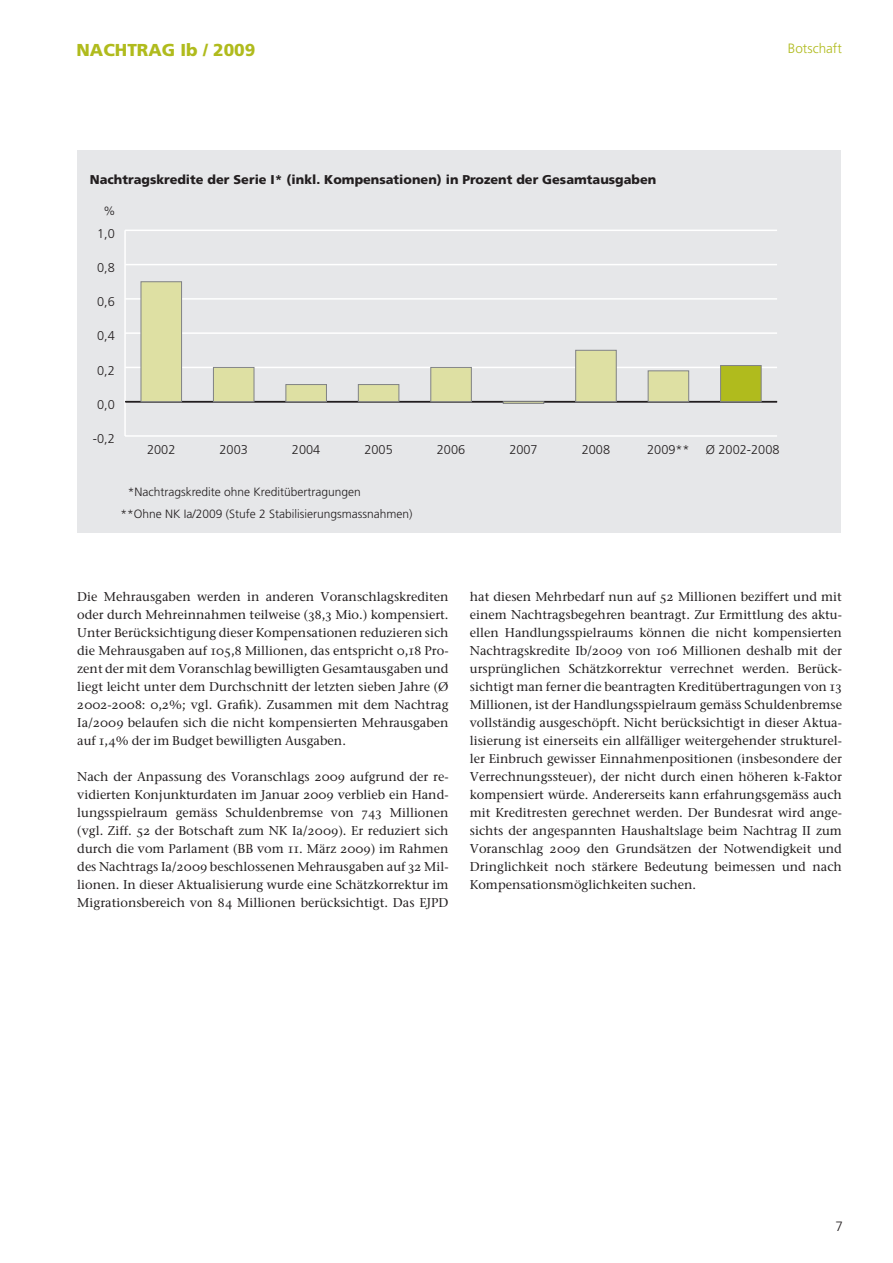
<style>
.page{position:relative;width:893px;height:1263px;background:#fff}
.page>*{position:absolute;margin:0;border:0;box-sizing:border-box;transform-origin:0 0}
.t1{font:900 17.25px "Frutiger";color:#b0bb1d}
.t2{font:300 13.5px "Frutiger";color:#b0bb1d}
.t3{font:300 13.5px "Frutiger";color:#231f20}
.t4{font:12.75px/18px "ITC Stone Serif OS Medium";color:#231f20;text-align:justify}
.t5{font:900 12.75px "Frutiger";color:#231f20}
.t6{font:300 12.75px "Frutiger";color:#231f20}
.t7{font:300 12px/21.5px "Frutiger";color:#231f20}
</style>
<div class="page">
<div style="left:77px;top:151px;width:763px;height:382px;background:#e6e7e9"></div>
<hr style="left:124px;top:230px;width:2px;height:206px;background:#fff">
<hr style="left:125px;top:435px;width:652px;height:2px;background:#fff">
<hr style="left:125px;top:401px;width:652px;height:1px;background:#231f20">
<hr style="left:125px;top:367px;width:652px;height:1px;background:#fff">
<hr style="left:125px;top:332px;width:652px;height:2px;background:#fff">
<hr style="left:125px;top:298px;width:652px;height:2px;background:#fff">
<hr style="left:125px;top:264px;width:652px;height:1px;background:#fff">
<hr style="left:125px;top:230px;width:652px;height:1px;background:#fff">
<div style="left:141px;top:281px;width:41px;height:121px;background:#dee0a3;border:1px solid #808285"></div>
<div style="left:213px;top:367px;width:41px;height:35px;background:#dee0a3;border:1px solid #808285"></div>
<div style="left:285px;top:384px;width:42px;height:18px;background:#dee0a3;border:1px solid #808285"></div>
<div style="left:358px;top:384px;width:41px;height:18px;background:#dee0a3;border:1px solid #808285"></div>
<div style="left:430px;top:367px;width:42px;height:35px;background:#dee0a3;border:1px solid #808285"></div>
<div style="left:503px;top:401px;width:41px;height:3px;background:#dee0a3;border:1px solid #808285"></div>
<div style="left:575px;top:350px;width:42px;height:52px;background:#dee0a3;border:1px solid #808285"></div>
<div style="left:648px;top:370px;width:41px;height:32px;background:#dee0a3;border:1px solid #808285"></div>
<div style="left:720px;top:365px;width:41px;height:37px;background:#b0bb1d;border:1px solid #808285"></div>
<h1 class="t1" style="left:77px;top:40px;width:180px">Nachtrag Ib / 2009</h1>
<p class="t2" style="left:788px;top:40px;width:55px">Botschaft</p>
<p class="t5" style="left:90px;top:172px;width:568px">Nachtragskredite der Serie I* (inkl. Kompensationen) in Prozent der Gesamtausgaben</p>
<p class="t7" style="left:104px;top:200px;width:13px">%</p>
<p class="t6" style="left:97px;top:226px;width:19px">1,0</p>
<p class="t6" style="left:97px;top:260px;width:19px">0,8</p>
<p class="t6" style="left:97px;top:294px;width:19px">0,6</p>
<p class="t6" style="left:97px;top:329px;width:19px">0,4</p>
<p class="t6" style="left:97px;top:363px;width:19px">0,2</p>
<p class="t6" style="left:97px;top:397px;width:19px">0,0</p>
<p class="t6" style="left:93px;top:432px;width:23px">-0,2</p>
<p class="t6" style="left:147px;top:442px;width:30px">2002</p>
<p class="t6" style="left:220px;top:442px;width:30px">2003</p>
<p class="t6" style="left:292px;top:442px;width:30px">2004</p>
<p class="t6" style="left:364px;top:442px;width:30px">2005</p>
<p class="t6" style="left:437px;top:442px;width:30px">2006</p>
<p class="t6" style="left:509px;top:442px;width:30px">2007</p>
<p class="t6" style="left:582px;top:442px;width:30px">2008</p>
<p class="t6" style="left:647px;top:442px;width:44px">2009**</p>
<p class="t6" style="left:706px;top:442px;width:75px">Ø 2002-2008</p>
<p class="t7" style="left:120px;top:481px;width:294px;text-indent:7px">*Nachtragskredite ohne Kreditübertragungen<br>**Ohne NK Ia/2009 (Stufe 2 Stabilisierungsmassnahmen)</p>
<p class="t4" style="left:77px;top:587px;width:373px">Die Mehrausgaben werden in anderen Voranschlagskrediten oder durch Mehreinnahmen teilweise (38,3 Mio.) kompensiert.<br>Unter Berücksichtigung dieser Kompensationen reduzieren sich die Mehrausgaben auf 105,8 Millionen, das entspricht 0,18 Pro&shy;zent der mit dem Voranschlag bewilligten Gesamtausgaben und liegt leicht unter dem Durchschnitt der letzten sieben Jahre (Ø 2002-2008: 0,2%; vgl. Grafik). Zusammen mit dem Nachtrag Ia/2009 belaufen sich die nicht kompensierten Mehrausgaben auf 1,4% der im Budget bewilligten Ausgaben.</p>
<p class="t4" style="left:77px;top:767px;width:373px">Nach der Anpassung des Voranschlags 2009 aufgrund der re&shy;vidierten Konjunkturdaten im Januar 2009 verblieb ein Hand&shy;lungsspielraum gemäss Schuldenbremse von 743 Millionen (vgl. Ziff. 52 der Botschaft zum NK Ia/2009). Er reduziert sich durch die vom Parlament (BB vom 11. März 2009) im Rahmen des Nachtrags Ia/2009 beschlossenen Mehrausgaben auf 32 Mil&shy;lionen. In dieser Aktualisierung wurde eine Schätzkorrektur im Migrationsbereich von 84 Millionen berücksichtigt. Das EJPD</p>
<p class="t4" style="left:470px;top:587px;width:374px">hat diesen Mehrbedarf nun auf 52 Millionen beziffert und mit einem Nachtragsbegehren beantragt. Zur Ermittlung des aktu&shy;ellen Handlungsspielraums können die nicht kompensierten Nachtragskredite Ib/2009 von 106 Millionen deshalb mit der ursprünglichen Schätzkorrektur verrechnet werden. Berück&shy;sichtigt man ferner die beantragten Kreditübertragungen von 13<br>Millionen, ist der Handlungsspielraum gemäss Schuldenbremse vollständig ausgeschöpft. Nicht berücksichtigt in dieser Aktua&shy;lisierung ist einerseits ein allfälliger weitergehender strukturel&shy;ler Einbruch gewisser Einnahmenpositionen (insbesondere der Verrechnungssteuer), der nicht durch einen höheren k-Faktor kompensiert würde. Andererseits kann erfahrungsgemäss auch mit Kreditresten gerechnet werden. Der Bundesrat wird ange&shy;sichts der angespannten Haushaltslage beim Nachtrag II zum Voranschlag 2009 den Grundsätzen der Notwendigkeit und Dringlichkeit noch stärkere Bedeutung beimessen und nach Kompensationsmöglichkeiten suchen.</p>
<p class="t3" style="left:835px;top:1218px;width:9px">7</p>
</div>
